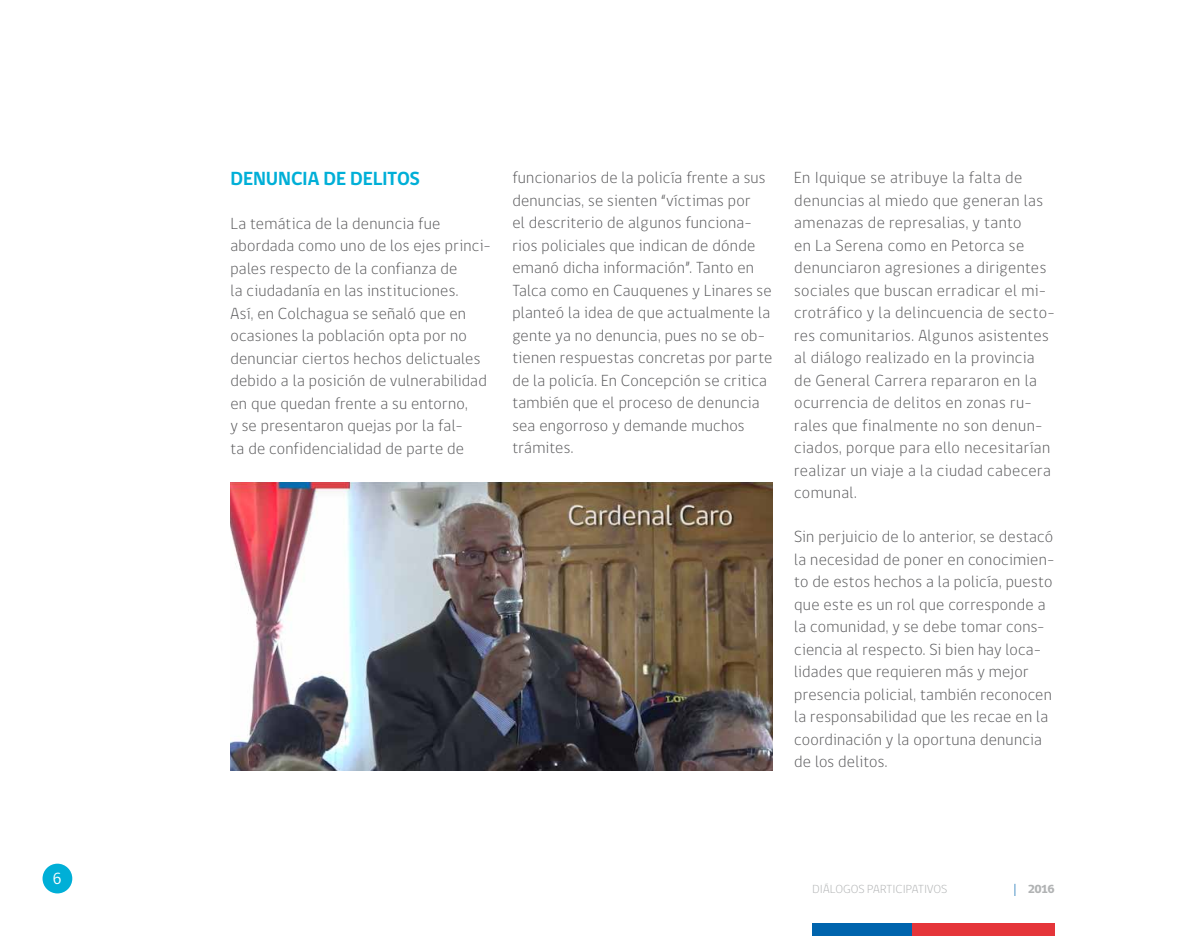
<style>
.page{position:relative;width:1191px;height:936px;background:#fff}
.page>*{position:absolute;margin:0;border:0;box-sizing:border-box;transform-origin:0 0}
.t1{font:700 19.5px "gob CL";letter-spacing:-.01em;color:#00afd7}
.t2{font:300 16.5px/22.5px "gob CL";letter-spacing:.015em;color:#58585a}
.t3{font:16.5px "gob CL";color:#fff}
.t4{font:300 12px "gob CL";color:#b1b3b4;scale:1.04 1}
.t5{font:800 12px "gob CL";color:#b1b3b4;scale:1.04 1}
.s1{font-weight:300;font-size:18px;color:#0064ad}
</style>
<div class="page">
<img style="left:230px;top:482px;width:543px;height:288px">
<div style="left:812px;top:923px;width:100px;height:12px;background:#0064ad"></div>
<div style="left:912px;top:923px;width:142px;height:12px;background:#e5353a"></div>
<div style="left:43px;top:863px;width:29px;height:30px;background:#00afd7;border-radius:50%"></div>
<p class="t3" style="left:53px;top:867px;width:10px">6</p>
<p class="t1" style="left:230px;top:165px;width:153px">DENUNCIA DE DELITOS</p>
<p class="t2" style="left:230px;top:212px;width:262px">La temática de la denuncia fue abordada como uno de los ejes princi&shy;pales respecto de la confianza de<br>la ciudadanía en las instituciones.<br>Así, en Colchagua se señaló que en ocasiones la población opta por no denunciar ciertos hechos delictuales debido a la posición de vulnerabilidad en que quedan frente a su entorno,<br>y se presentaron quejas por la fal-<br>ta de confidencialidad de parte de</p>
<p class="t2" style="left:512px;top:167px;width:261px">funcionarios de la policía frente a sus denuncias, se sienten “víctimas por<br>el descriterio de algunos funciona&shy;rios policiales que indican de dónde emanó dicha información”. Tanto en Talca como en Cauquenes y Linares se planteó la idea de que actualmente la gente ya no denuncia, pues no se ob&shy;tienen respuestas concretas por parte de la policía. En Concepción se critica también que el proceso de denuncia sea engorroso y demande muchos trámites.</p>
<p class="t2" style="left:794px;top:167px;width:262px">En Iquique se atribuye la falta de denuncias al miedo que generan las amenazas de represalias, y tanto<br>en La Serena como en Petorca se denunciaron agresiones a dirigentes sociales que buscan erradicar el mi&shy;crotráfico y la delincuencia de secto&shy;res comunitarios. Algunos asistentes al diálogo realizado en la provincia de General Carrera repararon en la ocurrencia de delitos en zonas ru&shy;rales que finalmente no son denun&shy;ciados, porque para ello necesitarían realizar un viaje a la ciudad cabecera comunal.</p>
<p class="t2" style="left:794px;top:526px;width:262px">Sin perjuicio de lo anterior, se destacó la necesidad de poner en conocimien&shy;to de estos hechos a la policía, puesto que este es un rol que corresponde a la comunidad, y se debe tomar cons&shy;ciencia al respecto. Si bien hay loca&shy;lidades que requieren más y mejor presencia policial, también reconocen la responsabilidad que les recae en la coordinación y la oportuna denuncia de los delitos.</p>
<p class="t4" style="left:812px;top:881px;width:131px">Diálogos participativos</p>
<p class="t5" style="left:1013px;top:881px;width:41px"><span class="s1">I</span> 2016</p>
</div>
